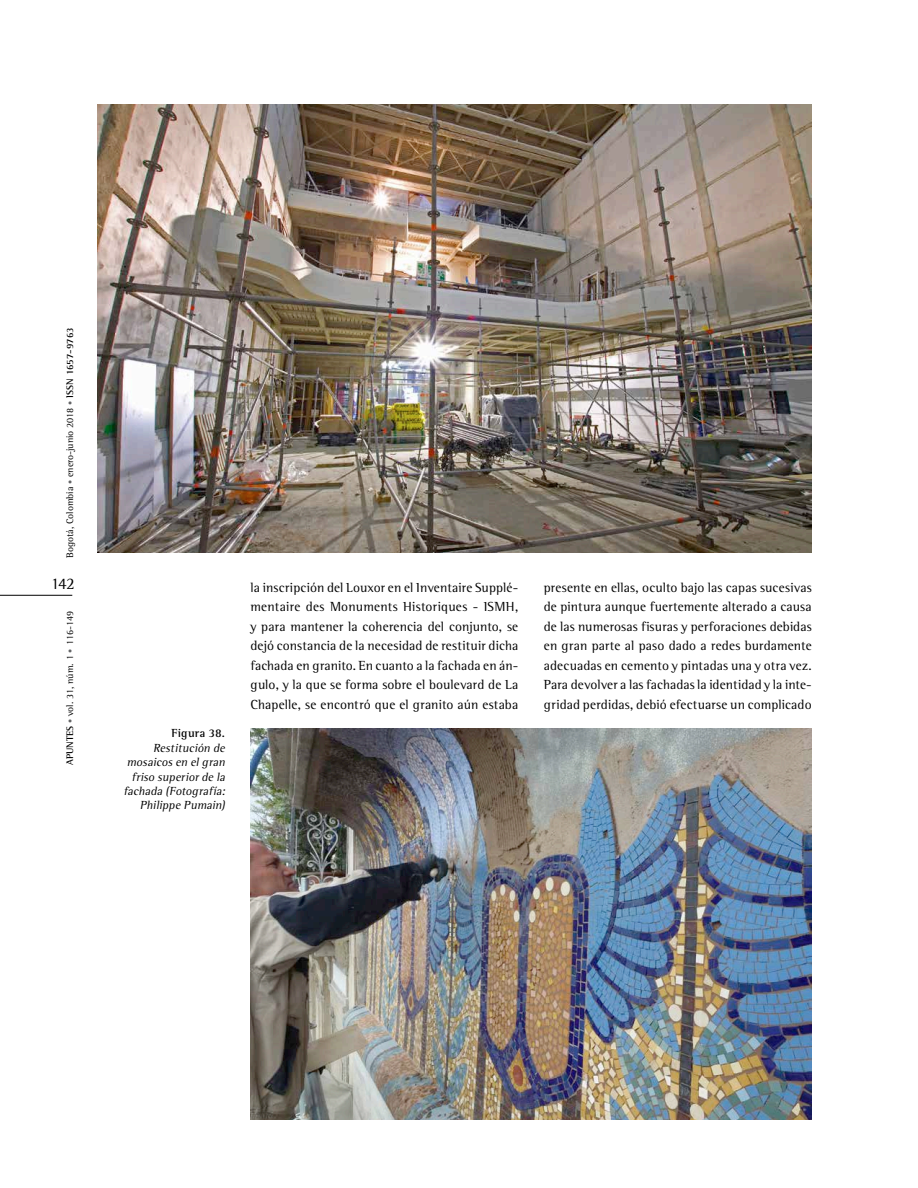
<style>
.page{position:relative;width:918px;height:1188px;background:#fff}
.page>*{position:absolute;margin:0;border:0;box-sizing:border-box;transform-origin:0 0}
.t1{font:16.5px "Agfa Rotis Semi Serif";color:#000}
.Body_Inicio{font:13.5px/19.5px "Agfa Rotis Semi Serif";letter-spacing:.01em;color:#000;text-align:justify}
.Pie_de_Foto_Texto{font:italic 12px/14.4px "Agfa Rotis Semi Serif";color:#000;text-align:right}
.Pie_de_Foto_Subtítul{font:700 12px "Agfa Rotis Semi Serif";letter-spacing:.01em;color:#000}
.t2{font:9.75px "Agfa Rotis Semi Serif";color:#000}
.s1{font-size:8.25px;color:#636466}
.s2{font-weight:700}
</style>
<div class="page">
<hr style="left:0;top:595px;width:72px;height:1px;background:#000">
<img style="left:98px;top:104px;width:714px;height:449px">
<img style="left:250px;top:728px;width:562px;height:392px">
<p class="t2" style="left:64px;top:558px;width:232px;rotate:-90deg">Bogotá, Colombia <span class="s1">•</span> enero-junio 2018 <span class="s1">•</span> <span class="s2">ISSN 1657-9763</span></p>
<p class="t1" style="left:51px;top:574px;width:25px">142</p>
<p class="t2" style="left:64px;top:765px;width:155px;rotate:-90deg"><span class="s2">APUNTES</span> <span class="s1">•</span> vol. 31, núm. 1 <span class="s1">•</span> 116-149</p>
<p class="Pie_de_Foto_Subtítul" style="left:171px;top:726px;width:55px">Figura 38.</p>
<p class="Pie_de_Foto_Texto" style="left:123px;top:741px;width:106px">Restitución de mosaicosen elgran friso superiorde la fachada (Fotografía:<br>Philippe Pumain)</p>
<p class="Body_Inicio" style="left:250px;top:577px;width:269px">la inscripción del Louxor en el Inventaire Supplé&shy;mentaire des Monuments Historiques - ISMH, y para mantener la coherencia del conjunto, se dejó constancia de la necesidad de restituir dicha fachada en granito. En cuanto a la fachada en án&shy;gulo, y la que se forma sobre el boulevard de La Chapelle, se encontró que el granito aún estaba</p>
<p class="Body_Inicio" style="left:544px;top:577px;width:269px">presente en ellas, oculto bajo las capas sucesivas de pintura aunque fuertemente alterado a causa de las numerosas fisuras y perforaciones debidas en gran parte al paso dado a redes burdamente adecuadas en cemento y pintadas una y otra vez.<br>Para devolver a las fachadas la identidad y la inte&shy;gridad perdidas, debió efectuarse un complicado</p>
</div>
